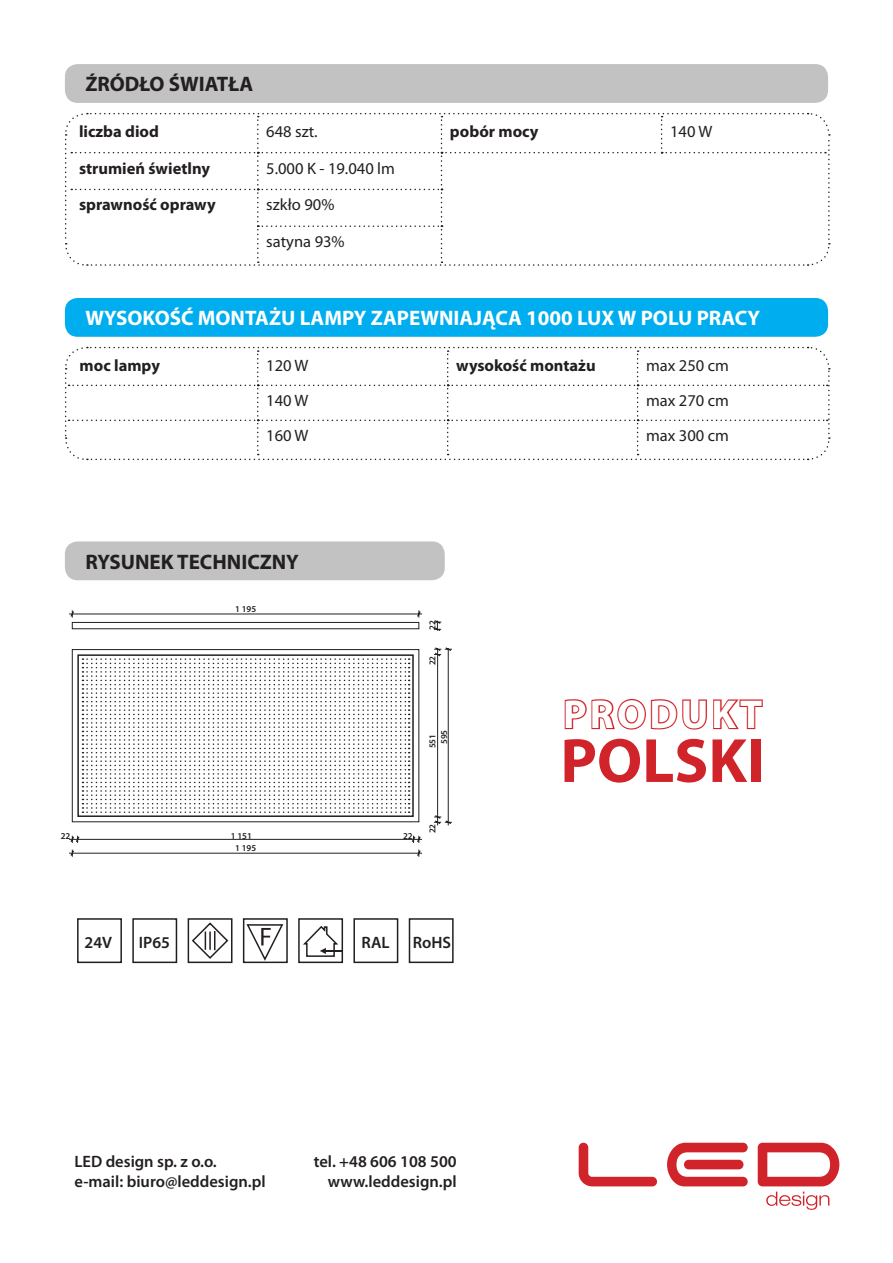
<style>
.page{position:relative;width:893px;height:1263px;background:#fff}
.page>*{position:absolute;margin:0;border:0;box-sizing:border-box;transform-origin:0 0}
.t1{font:700 63px "Myriad Pro";color:#d1232a}
.t2{font:700 40.5px "Myriad Pro";letter-spacing:.08em;color:#fff}
.t3{font:700 21px "Myriad Pro";color:#fff}
.t4{font:700 21px "Myriad Pro";color:#231f20}
.t5{font:600 16.5px/19.8px "Myriad Pro";color:#231f20;text-align:right}
.t6{font:16.5px "Myriad Pro";color:#231f20}
.t7{font:700 16.5px "Myriad Pro";color:#231f20}
.t8{font:600 9px/11.7px "Myriad Pro";color:#231f20;text-align:center}
</style>
<div class="page">
<div style="left:65px;top:298px;width:763px;height:39px;background:#00aeef;border-radius:13px"></div>
<div style="left:65px;top:64px;width:763px;height:39px;background:#c2c2c2;border-radius:13px"></div>
<div style="left:72px;top:649px;width:347px;height:173px;border:1px solid #231f20"></div>
<div style="left:77px;top:654px;width:337px;height:163px;border:2px solid #231f20"></div>
<div style="left:72px;top:622px;width:347px;height:7px;border:1px solid #231f20"></div>
<hr style="left:69px;top:614px;width:353px;height:1px;background:#231f20">
<hr style="left:69px;top:839px;width:353px;height:1px;background:#231f20">
<hr style="left:437px;top:648px;width:1px;height:177px;background:#231f20">
<hr style="left:448px;top:648px;width:1px;height:177px;background:#231f20">
<hr style="left:69px;top:853px;width:353px;height:1px;background:#231f20">
<svg style="left:70px;top:610px;width:5px;height:8px"></svg>
<svg style="left:417px;top:610px;width:4px;height:8px"></svg>
<svg style="left:70px;top:849px;width:5px;height:8px"></svg>
<svg style="left:417px;top:849px;width:4px;height:8px"></svg>
<svg style="left:70px;top:835px;width:10px;height:8px"></svg>
<svg style="left:411px;top:835px;width:10px;height:8px"></svg>
<svg style="left:434px;top:620px;width:8px;height:11px"></svg>
<svg style="left:434px;top:647px;width:18px;height:10px"></svg>
<svg style="left:434px;top:815px;width:18px;height:9px"></svg>
<div style="left:77px;top:918px;width:45px;height:45px;border:2px solid #231f20"></div>
<div style="left:132px;top:918px;width:45px;height:45px;border:2px solid #231f20"></div>
<div style="left:188px;top:918px;width:44px;height:45px;border:2px solid #231f20"></div>
<div style="left:243px;top:918px;width:45px;height:45px;border:2px solid #231f20"></div>
<div style="left:298px;top:918px;width:45px;height:45px;border:2px solid #231f20"></div>
<div style="left:353px;top:918px;width:45px;height:45px;border:2px solid #231f20"></div>
<div style="left:409px;top:918px;width:45px;height:45px;border:2px solid #231f20"></div>
<svg style="left:191px;top:922px;width:38px;height:37px"></svg>
<svg style="left:245px;top:923px;width:40px;height:38px"></svg>
<svg style="left:303px;top:925px;width:39px;height:33px"></svg>
<svg style="left:579px;top:1143px;width:78px;height:43px"></svg>
<svg style="left:667px;top:1143px;width:81px;height:43px"></svg>
<svg style="left:758px;top:1143px;width:81px;height:67px"></svg>
<svg style="left:65px;top:112px;width:765px;height:154px"></svg>
<svg style="left:65px;top:346px;width:765px;height:115px"></svg>
<div style="left:65px;top:541px;width:380px;height:39px;background:#c2c2c2;border-radius:13px"></div>
<svg style="left:564px;top:699px;width:199px;height:31px"></svg>
<svg style="left:82px;top:658px;width:328px;height:155px"></svg>
<p class="t4" style="left:85px;top:71px;width:169px">ŹRÓDŁO ŚWIATŁA</p>
<p class="t7" style="left:79px;top:120px;width:81px">liczba diod</p>
<p class="t6" style="left:266px;top:121px;width:53px">648 szt.</p>
<p class="t7" style="left:450px;top:120px;width:90px">pobór mocy</p>
<p class="t6" style="left:670px;top:121px;width:44px">140 W</p>
<p class="t7" style="left:79px;top:157px;width:132px">strumień świetlny</p>
<p class="t6" style="left:266px;top:158px;width:130px">5.000 K - 19.040 lm</p>
<p class="t7" style="left:79px;top:194px;width:138px">sprawność oprawy</p>
<p class="t6" style="left:266px;top:195px;width:70px">szkło 90%</p>
<p class="t6" style="left:266px;top:231px;width:80px">satyna 93%</p>
<p class="t3" style="left:85px;top:304px;width:676px">WYSOKOŚĆ MONTAŻU LAMPY ZAPEWNIAJĄCA 1000 LUX W POLU PRACY</p>
<p class="t7" style="left:80px;top:355px;width:82px">moc lampy</p>
<p class="t6" style="left:266px;top:356px;width:44px">120 W</p>
<p class="t7" style="left:456px;top:355px;width:141px">wysokość montażu</p>
<p class="t6" style="left:646px;top:356px;width:84px">max 250 cm</p>
<p class="t6" style="left:266px;top:390px;width:44px">140 W</p>
<p class="t6" style="left:646px;top:390px;width:84px">max 270 cm</p>
<p class="t6" style="left:266px;top:425px;width:44px">160 W</p>
<p class="t6" style="left:646px;top:425px;width:84px">max 300 cm</p>
<p class="t4" style="left:85px;top:548px;width:215px">RYSUNEK TECHNICZNY</p>
<p class="t8" style="left:235px;top:603px;width:23px">1 195</p>
<p class="t8" style="left:426px;top:630px;width:11px;rotate:-90deg">22</p>
<p class="t8" style="left:426px;top:665px;width:11px;rotate:-90deg">22</p>
<p class="t8" style="left:426px;top:748px;width:20px;rotate:-90deg">551<br>595</p>
<p class="t8" style="left:61px;top:829px;width:11px">22</p>
<p class="t8" style="left:231px;top:829px;width:23px">1 151</p>
<p class="t8" style="left:403px;top:829px;width:11px">22</p>
<p class="t8" style="left:235px;top:842px;width:23px">1 195</p>
<p class="t8" style="left:426px;top:833px;width:11px;rotate:-90deg">22</p>
<p class="t5" style="left:85px;top:932px;width:29px">24V</p>
<p class="t5" style="left:139px;top:932px;width:33px">IP65</p>
<p class="t5" style="left:362px;top:932px;width:30px">RAL</p>
<p class="t5" style="left:413px;top:932px;width:40px">RoHS</p>
<p class="t5" style="left:74px;top:1151px;width:193px;text-align:left">LED design sp. z o.o. e-mail: biuro@leddesign.pl</p>
<p class="t5" style="left:314px;top:1151px;width:144px">tel. +48 606 108 500 www.leddesign.pl</p>
<h2 class="t2" style="left:563px;top:688px;width:200px">PRODUKT</h2>
<h1 class="t1" style="left:560px;top:720px;width:206px">POLSKI</h1>
</div>
